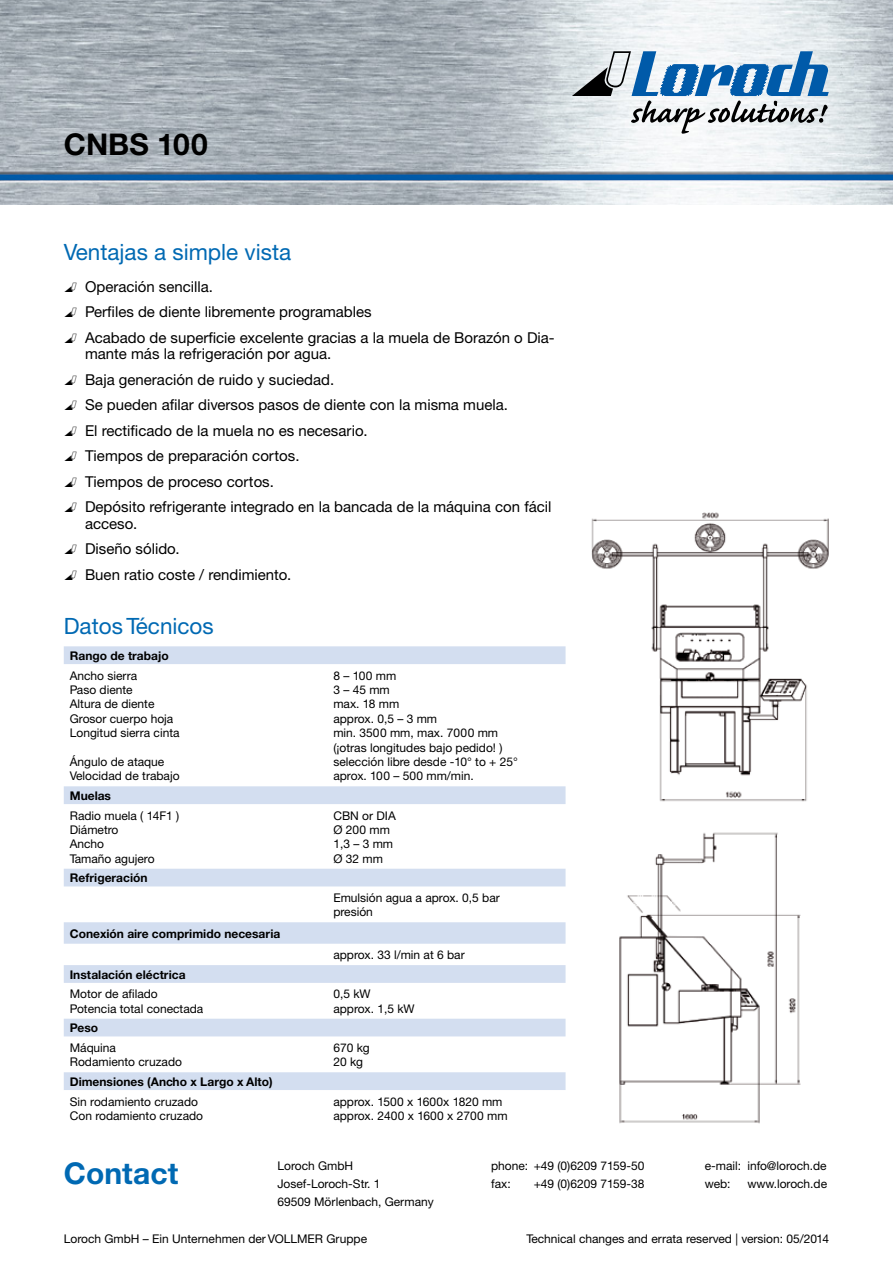
<style>
.page{position:relative;width:893px;height:1263px;background:#fff}
.page>*{position:absolute;margin:0;border:0;box-sizing:border-box;transform-origin:0 0}
.t1{font:700 30px "Helvetica Neue CE";color:#000}
.t2{font:700 30px "Helvetica Neue CE";color:#0069b3}
.t3{font:22.5px "Helvetica Neue CE";color:#0069b3}
.t4{font:15px/25.5px "Helvetica Neue CE";color:#000}
.t5{font:12px/14.4px "Helvetica Neue CE";color:#000}
.t6{font:700 12px "Helvetica Neue CE";color:#000}
</style>
<div class="page">
<img style="left:0;top:0;width:893px;height:204px">
<svg style="left:572px;top:51px;width:257px;height:83px"></svg>
<img style="left:591px;top:512px;width:238px;height:612px">
<svg style="left:64px;top:646px;width:502px;height:444px"></svg>
<h1 class="t1" style="left:64px;top:126px;width:146px">CNBS 100</h1>
<h2 class="t3" style="left:64px;top:238px;width:229px">Ventajas a simple vista</h2>
<p class="t4" style="left:85px;top:274px;width:471px">Operación sencilla.<br>Perfiles de diente libremente programables<br>Acabado de superficie excelente gracias a la muela de Borazón o Dia-</p>
<p class="t4" style="left:85px;top:341px;width:468px">mante más la refrigeración por agua.<br>Baja generación de ruido y suciedad.<br>Se pueden afilar diversos pasos de diente con la misma muela.<br>El rectificado de la muela no es necesario.<br>Tiempos de preparación cortos.<br>Tiempos de proceso cortos.<br>Depósito refrigerante integrado en la bancada de la máquina con fácil</p>
<p class="t4" style="left:85px;top:511px;width:208px">acceso.<br>Diseño sólido.<br>Buen ratio coste / rendimiento.</p>
<h2 class="t3" style="left:64px;top:612px;width:152px">Datos Técnicos</h2>
<p class="t6" style="left:70px;top:648px;width:100px">Rango de trabajo</p>
<p class="t5" style="left:70px;top:668px;width:111px">Ancho sierra<br>Paso diente<br>Altura de diente<br>Grosor cuerpo hoja<br>Longitud sierra cinta</p>
<p class="t5" style="left:70px;top:754px;width:111px">Ángulo de ataque<br>Velocidad de trabajo</p>
<p class="t5" style="left:333px;top:668px;width:186px">8 – 100 mm<br>3 – 45 mm<br>max. 18 mm<br>approx. 0,5 – 3 mm<br>min. 3500 mm, max. 7000 mm (¡otras longitudes bajo pedido! ) selección libre desde -10° to + 25° aprox. 100 – 500 mm/min.</p>
<p class="t6" style="left:70px;top:788px;width:43px">Muelas</p>
<p class="t5" style="left:70px;top:808px;width:111px">Radio muela ( 14F1 )<br>Diámetro<br>Ancho<br>Tamaño agujero</p>
<p class="t5" style="left:333px;top:808px;width:64px">CBN or DIA<br>Ø 200 mm<br>1,3 – 3 mm<br>Ø 32 mm</p>
<p class="t6" style="left:70px;top:870px;width:79px">Refrigeración</p>
<p class="t5" style="left:333px;top:890px;width:168px">Emulsión agua a aprox. 0,5 bar presión</p>
<p class="t6" style="left:70px;top:926px;width:212px">Conexión aire comprimido necesaria</p>
<p class="t5" style="left:333px;top:948px;width:133px">approx. 33 l/min at 6 bar</p>
<p class="t6" style="left:70px;top:967px;width:117px">Instalación eléctrica</p>
<p class="t5" style="left:70px;top:987px;width:135px">Motor de afilado<br>Potencia total conectada</p>
<p class="t5" style="left:333px;top:987px;width:83px">0,5 kW<br>approx. 1,5 kW</p>
<p class="t6" style="left:70px;top:1020px;width:30px">Peso</p>
<p class="t5" style="left:70px;top:1040px;width:114px">Máquina<br>Rodamiento cruzado</p>
<p class="t5" style="left:333px;top:1040px;width:38px">670 kg<br>20 kg</p>
<p class="t6" style="left:70px;top:1074px;width:204px">Dimensiones (Ancho x Largo x Alto)</p>
<p class="t5" style="left:70px;top:1094px;width:135px">Sin rodamiento cruzado<br>Con rodamiento cruzado</p>
<p class="t5" style="left:333px;top:1094px;width:176px">approx. 1500 x 1600x 1820 mm approx. 2400 x 1600 x 2700 mm</p>
<h1 class="t2" style="left:64px;top:1154px;width:116px">Contact</h1>
<p class="t5" style="left:277px;top:1157px;width:158px;line-height:18px">Loroch GmbH<br>Josef-Loroch-Str. 1<br>69509 Mörlenbach, Germany</p>
<p class="t5" style="left:491px;top:1157px;width:155px;line-height:18px">phone: +49 (0)6209 7159-50 fax:</p>
<p class="t5" style="left:534px;top:1176px;width:112px">+49 (0)6209 7159-38</p>
<p class="t5" style="left:705px;top:1157px;width:123px;line-height:18px">e-mail: info@loroch.de web:</p>
<p class="t5" style="left:747px;top:1176px;width:81px">www.loroch.de</p>
<p class="t5" style="left:64px;top:1231px;width:305px">Loroch GmbH – Ein Unternehmen der VOLLMER Gruppe</p>
<p class="t5" style="left:526px;top:1231px;width:304px">Technical changes and errata reserved | version: 05/2014</p>
</div>
